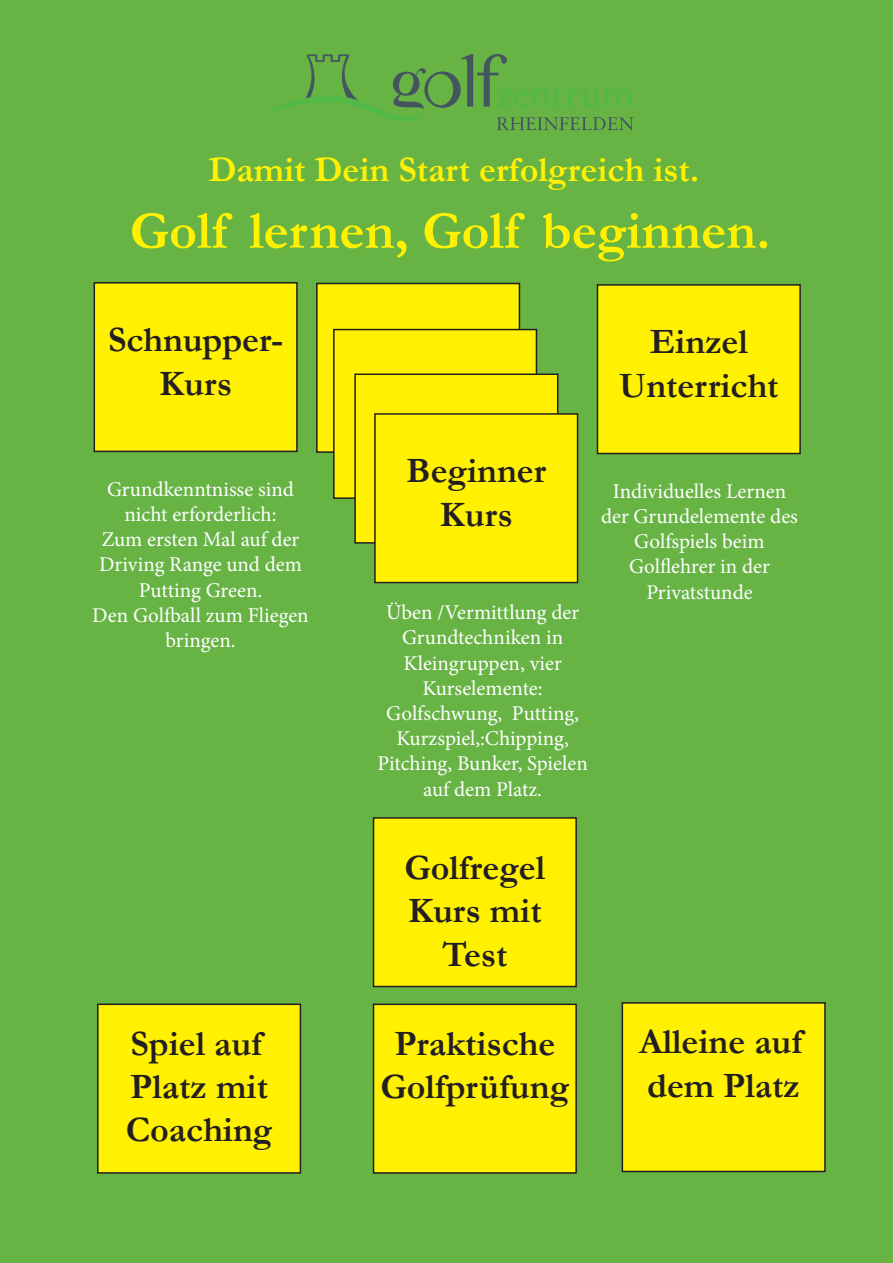
<style>
.page{position:relative;width:893px;height:1263px;background:#67b445}
.page>*{position:absolute;margin:0;border:0;box-sizing:border-box;transform-origin:0 0}
.t1{font:700 54px "Garamond";color:#fff101}
.t2{font:700 36px/43.2px "Garamond";color:#231f20;text-align:center}
.t3{font:700 36px "Garamond";color:#fff101}
.t4{font:21px/25.2px "Minion Pro";color:#fff;text-align:center}
</style>
<div class="page">
<div style="left:374px;top:818px;width:202px;height:168px;background:#fff101"></div>
<div style="left:373px;top:817px;width:204px;height:170px;border:2px solid #231f20"></div>
<div style="left:317px;top:283px;width:202px;height:169px;background:#fff101"></div>
<div style="left:316px;top:283px;width:204px;height:170px;border:2px solid #231f20"></div>
<div style="left:94px;top:283px;width:203px;height:168px;background:#fff101"></div>
<div style="left:94px;top:282px;width:204px;height:170px;border:2px solid #231f20"></div>
<div style="left:597px;top:285px;width:203px;height:168px;background:#fff101"></div>
<div style="left:597px;top:284px;width:204px;height:170px;border:2px solid #231f20"></div>
<div style="left:334px;top:330px;width:202px;height:168px;background:#fff101"></div>
<div style="left:333px;top:329px;width:204px;height:170px;border:2px solid #231f20"></div>
<div style="left:355px;top:374px;width:203px;height:169px;background:#fff101"></div>
<div style="left:354px;top:373px;width:204px;height:171px;border:2px solid #231f20"></div>
<div style="left:375px;top:414px;width:203px;height:168px;background:#fff101"></div>
<div style="left:374px;top:413px;width:204px;height:170px;border:2px solid #231f20"></div>
<div style="left:98px;top:1004px;width:202px;height:169px;background:#fff101"></div>
<div style="left:97px;top:1003px;width:204px;height:171px;border:2px solid #231f20"></div>
<div style="left:374px;top:1004px;width:202px;height:169px;background:#fff101"></div>
<div style="left:373px;top:1003px;width:204px;height:171px;border:2px solid #231f20"></div>
<div style="left:622px;top:1003px;width:203px;height:168px;background:#fff101"></div>
<div style="left:622px;top:1002px;width:204px;height:170px;border:2px solid #231f20"></div>
<svg style="left:260px;top:54px;width:374px;height:76px"></svg>
<p class="t3" style="left:208px;top:148px;width:492px">Damit Dein Start erfolgreich ist.</p>
<p class="t1" style="left:130px;top:199px;width:642px">Golf lernen, Golf beginnen.</p>
<p class="t2" style="left:108px;top:318px;width:177px">Schnupper-<br>Kurs</p>
<p class="t2" style="left:650px;top:320px;width:100px">Einzel</p>
<p class="t2" style="left:619px;top:363px;width:161px">Unterricht</p>
<p class="t4" style="left:107px;top:477px;width:188px">Grundkenntnisse sind nicht erforderlich:</p>
<p class="t4" style="left:102px;top:527px;width:199px">Zum ersten Mal auf der</p>
<p class="t4" style="left:99px;top:552px;width:204px">Driving Range und dem</p>
<p class="t4" style="left:139px;top:577px;width:125px">Putting Green.</p>
<p class="t4" style="left:92px;top:603px;width:218px">Den Golfball zum Fliegen bringen.</p>
<p class="t2" style="left:406px;top:449px;width:141px">Beginner</p>
<p class="t2" style="left:440px;top:492px;width:74px">Kurs</p>
<p class="t4" style="left:386px;top:600px;width:195px">Üben /Vermittlung der</p>
<p class="t4" style="left:402px;top:625px;width:163px">Grundtechniken in</p>
<p class="t4" style="left:403px;top:650px;width:160px">Kleingruppen, vier</p>
<p class="t4" style="left:423px;top:675px;width:122px">Kurselemente:</p>
<p class="t4" style="left:386px;top:701px;width:194px">Golfschwung, Putting,<br>Kurzspiel,:Chipping,</p>
<p class="t4" style="left:377px;top:751px;width:212px">Pitching, Bunker, Spielen auf dem Platz.</p>
<p class="t4" style="left:613px;top:479px;width:175px">Individuelles Lernen</p>
<p class="t4" style="left:601px;top:504px;width:198px">der Grundelemente des<br>Golfspiels beim</p>
<p class="t4" style="left:629px;top:554px;width:142px">Golflehrer in der</p>
<p class="t4" style="left:646px;top:579px;width:108px">Privatstunde</p>
<p class="t2" style="left:405px;top:846px;width:142px">Golfregel</p>
<p class="t2" style="left:408px;top:889px;width:135px">Kurs mit<br>Test</p>
<p class="t2" style="left:126px;top:1021px;width:148px;text-align:left">Spiel auf<br>Platz mit<br>Coaching</p>
<p class="t2" style="left:380px;top:1021px;width:190px">Praktische<br>Golfprüfung</p>
<p class="t2" style="left:639px;top:1020px;width:165px;text-align:left">Alleine auf dem Platz</p>
</div>
